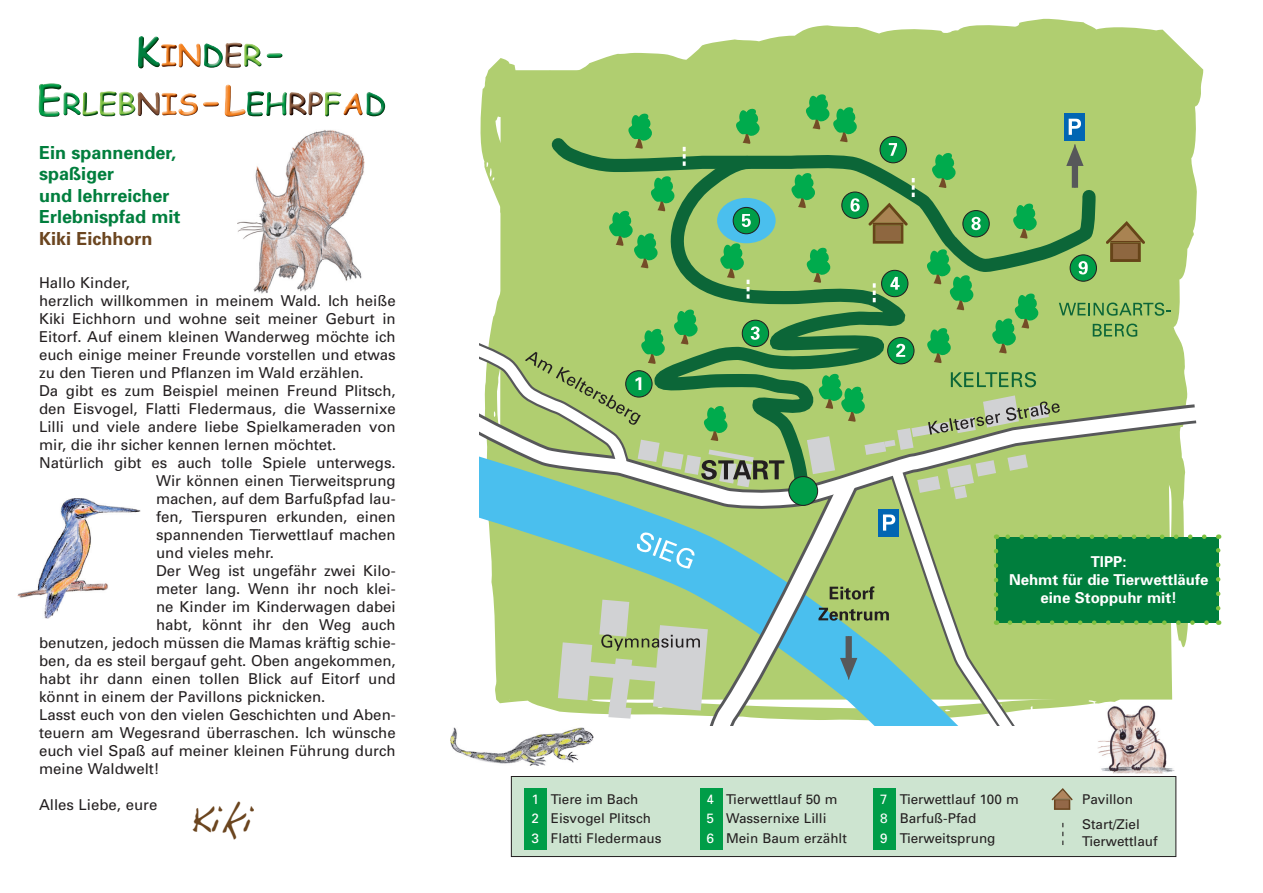
<style>
.page{position:relative;width:1263px;height:893px;background:#fff}
.page>*{position:absolute;margin:0;border:0;box-sizing:border-box;transform-origin:0 0}
.t1{font:40.95px "Handwriting Dakota";color:#6b451f}
.t2{font:700 18px/21.6px "Univers";color:#007e3d}
.t3{font:700 18px "Univers";color:#6b451f}
.t4{font:15px "Univers";color:#231f20}
.t5{font:700 15px/18px "Univers";color:#fff;text-align:center}
.t6{font:13.5px/19.5px "Univers";color:#231f20}
.s1{color:#fff}
</style>
<div class="page">
<svg style="left:482px;top:19px;width:722px;height:73px;fill:#b0ce70"></svg>
<div style="left:537px;top:54px;width:32px;height:15px;background:#fff"></div>
<div style="left:511px;top:776px;width:665px;height:81px;background:#cde4d0;border:1px solid #231f20"></div>
<div style="left:525px;top:789px;width:22px;height:61px;background:#009d48"></div>
<img style="left:138px;top:36px;width:22px;height:32px">
<img style="left:161px;top:43px;width:40px;height:24px">
<img style="left:204px;top:43px;width:19px;height:25px">
<img style="left:225px;top:42px;width:17px;height:26px">
<img style="left:244px;top:43px;width:18px;height:24px">
<img style="left:267px;top:53px;width:15px;height:5px">
<img style="left:39px;top:83px;width:42px;height:34px">
<img style="left:82px;top:91px;width:53px;height:25px">
<img style="left:137px;top:92px;width:23px;height:24px">
<img style="left:161px;top:84px;width:85px;height:33px">
<img style="left:247px;top:91px;width:17px;height:25px">
<img style="left:266px;top:92px;width:21px;height:23px">
<img style="left:289px;top:92px;width:34px;height:23px">
<img style="left:325px;top:92px;width:16px;height:24px">
<img style="left:343px;top:93px;width:20px;height:22px">
<img style="left:366px;top:92px;width:19px;height:24px">
<svg style="left:1062px;top:823px;width:1px;height:22px"></svg>
<svg style="left:1051px;top:788px;width:22px;height:22px"></svg>
<img style="left:18px;top:498px;width:122px;height:120px">
<svg style="left:479px;top:92px;width:741px;height:634px;background:#9cc583"></svg>
<div style="left:700px;top:788px;width:22px;height:61px;background:#009d48"></div>
<div style="left:874px;top:788px;width:22px;height:61px;background:#009d48"></div>
<img style="left:237px;top:130px;width:127px;height:163px">
<img style="left:1097px;top:706px;width:78px;height:67px">
<img style="left:450px;top:728px;width:143px;height:37px">
<p class="t2" style="left:39px;top:141px;width:143px">Ein spannender, spaßiger<br>und lehrreicher<br>Erlebnispfad mit</p>
<p class="t3" style="left:39px;top:227px;width:115px">Kiki Eichhorn</p>
<p class="t4" style="left:39px;top:273px;width:93px">Hallo Kinder,</p>
<p class="t4" style="left:39px;top:291px;width:358px">herzlich willkommen in meinem Wald. Ich heiße</p>
<p class="t4" style="left:39px;top:309px;width:358px">Kiki Eichhorn und wohne seit meiner Geburt in</p>
<p class="t4" style="left:39px;top:327px;width:358px">Eitorf. Auf einem kleinen Wanderweg möchte ich</p>
<p class="t4" style="left:39px;top:345px;width:358px">euch einige meiner Freunde vorstellen und etwas</p>
<p class="t4" style="left:39px;top:363px;width:326px">zu den Tieren und Pflanzen im Wald erzählen.</p>
<p class="t4" style="left:39px;top:381px;width:358px">Da gibt es zum Beispiel meinen Freund Plitsch,</p>
<p class="t4" style="left:39px;top:399px;width:358px">den Eisvogel, Flatti Fledermaus, die Wassernixe</p>
<p class="t4" style="left:39px;top:417px;width:358px">Lilli und viele andere liebe Spielkameraden von</p>
<p class="t4" style="left:39px;top:435px;width:299px">mir, die ihr sicher kennen lernen möchtet.</p>
<p class="t4" style="left:39px;top:453px;width:358px">Natürlich gibt es auch tolle Spiele unterwegs.</p>
<p class="t4" style="left:156px;top:471px;width:241px">Wir können einen Tier weitsprung</p>
<p class="t4" style="left:156px;top:489px;width:241px">machen, auf dem Barfußpfad lau-</p>
<p class="t4" style="left:156px;top:507px;width:241px">fen, Tierspuren erkunden, einen</p>
<p class="t4" style="left:156px;top:525px;width:241px">spannenden Tierwettlauf machen</p>
<p class="t4" style="left:156px;top:543px;width:120px">und vieles mehr.</p>
<p class="t4" style="left:156px;top:561px;width:241px">Der Weg ist ungefähr zwei Kilo-</p>
<p class="t4" style="left:156px;top:579px;width:241px">meter lang. Wenn ihr noch klei-</p>
<p class="t4" style="left:156px;top:597px;width:241px">ne Kinder im Kinderwagen dabei</p>
<p class="t4" style="left:156px;top:615px;width:241px">habt, könnt ihr den Weg auch</p>
<p class="t4" style="left:39px;top:633px;width:358px">benutzen, jedoch müssen die Mamas kräftig schie-</p>
<p class="t4" style="left:39px;top:651px;width:358px">ben, da es steil bergauf geht. Oben angekommen,</p>
<p class="t4" style="left:39px;top:669px;width:358px">habt ihr dann einen tollen Blick auf Eitorf und</p>
<p class="t4" style="left:39px;top:687px;width:288px">könnt in einem der Pavillons picknicken.</p>
<p class="t4" style="left:39px;top:705px;width:358px">Lasst euch von den vielen Geschichten und Aben-</p>
<p class="t4" style="left:39px;top:723px;width:358px">teuern am Wegesrand überraschen. Ich wünsche</p>
<p class="t4" style="left:39px;top:741px;width:358px">euch viel Spaß auf meiner kleinen Führung durch</p>
<p class="t4" style="left:39px;top:759px;width:122px">meine Waldwelt!</p>
<p class="t4" style="left:39px;top:795px;width:120px">Alles Liebe, eure</p>
<h1 class="t1" style="left:190px;top:795px;width:65px">Kiki</h1>
<p class="t6" style="left:1082px;top:787px;width:59px;line-height:25.2px">Pavillon<br>Start/Ziel</p>
<p class="t6" style="left:1082px;top:831px;width:77px">Tierwettlauf</p>
<p class="t5" style="left:1009px;top:552px;width:201px">TIPP:<br>Nehmt für die Tierwettläufe eine Stoppuhr mit!</p>
<p class="t6" style="left:531px;top:789px;width:132px"><span class="s1">1</span> Tiere im Bach<br><span class="s1">2</span> Eisvogel Plitsch<br><span class="s1">3</span> Flatti Fledermaus</p>
<p class="t6" style="left:706px;top:789px;width:142px"><span class="s1">4</span> Tierwettlauf 50 m<br><span class="s1">5</span> Wassernixe Lilli<br><span class="s1">6</span> Mein Baum erzählt</p>
<p class="t6" style="left:880px;top:789px;width:140px"><span class="s1">7</span> Tierwettlauf 100 m<br><span class="s1">8</span> Barfuß-Pfad<br><span class="s1">9</span> Tierweitsprung</p>
</div>
